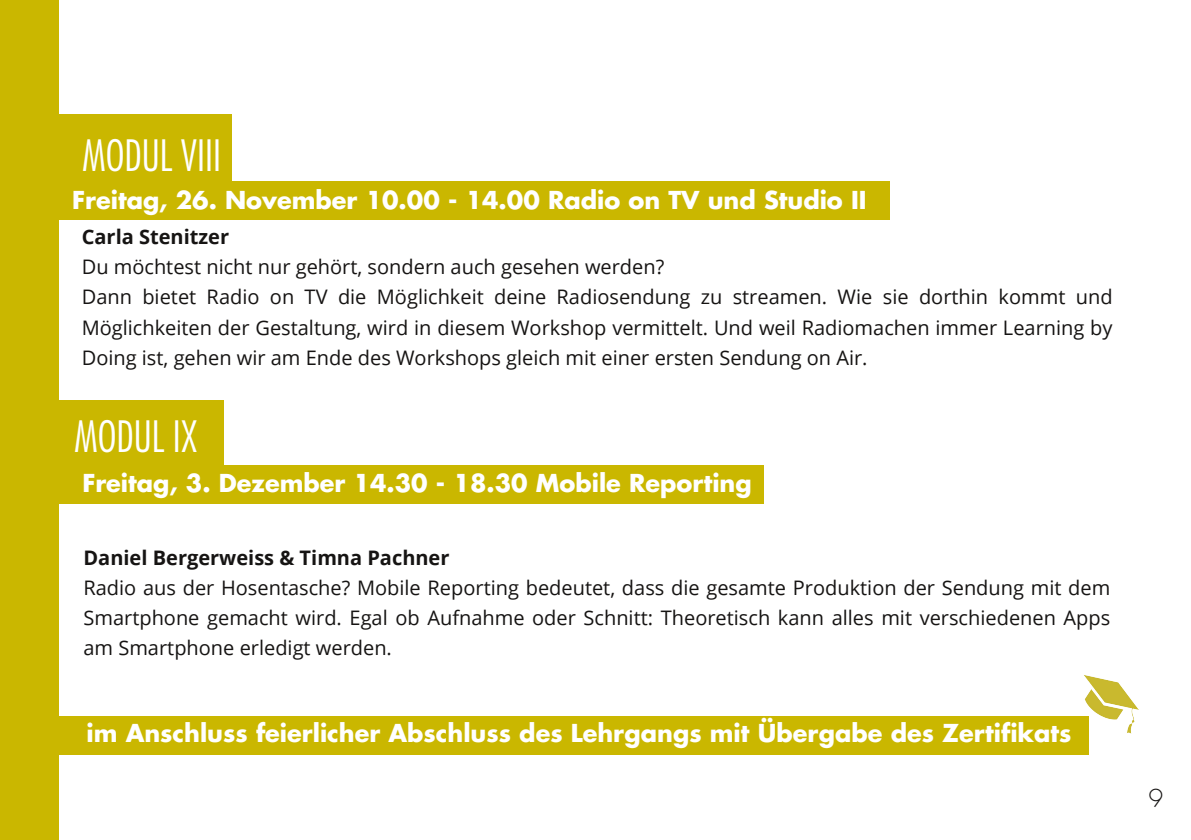
<style>
.page{position:relative;width:1191px;height:840px;background:#fff}
.page>*{position:absolute;margin:0;border:0;box-sizing:border-box;transform-origin:0 0}
.t1{font:300 condensed 42px "Futura LT";color:#fff}
.t2{font:700 24px "Futura LT";color:#fff}
.t3{font:300 24px "Futura LT";color:#161413}
.t4{font:20px/30px "Open Sans";color:#161413}
.t5{font:700 20px "Open Sans";color:#161413}
</style>
<div class="page">
<div style="left:0;top:0;width:59px;height:839px;background:#cab700"></div>
<div style="left:0;top:465px;width:764px;height:39px;background:#cab700"></div>
<div style="left:0;top:181px;width:890px;height:39px;background:#cab700"></div>
<div style="left:57px;top:114px;width:174px;height:69px;background:#cab700"></div>
<div style="left:0;top:400px;width:224px;height:69px;background:#cab700"></div>
<div style="left:30px;top:715px;width:1058px;height:39px;background:#cab700"></div>
<img style="left:1067px;top:675px;width:72px;height:65px">
<h1 class="t1" style="left:82px;top:131px;width:141px">MODUL VIII</h1>
<p class="t2" style="left:72px;top:184px;width:796px">Freitag, 26. November 10.00 - 14.00 Radio on TV und Studio II</p>
<p class="t5" style="left:82px;top:223px;width:149px">Carla Stenitzer</p>
<p class="t4" style="left:82px;top:251px;width:1032px">Du möchtest nicht nur gehört, sondern auch gesehen werden?<br>Dann bietet Radio on TV die Möglichkeit deine Radiosendung zu streamen. Wie sie dorthin kommt und Möglichkeiten der Gestaltung, wird in diesem Workshop vermittelt. Und weil Radiomachen immer Learning by Doing ist, gehen wir am Ende des Workshops gleich mit einer ersten Sendung on Air.</p>
<h1 class="t1" style="left:74px;top:411px;width:125px">MODUL IX</h1>
<p class="t2" style="left:82px;top:466px;width:671px">Freitag, 3. Dezember 14.30 - 18.30 Mobile Reporting</p>
<p class="t5" style="left:83px;top:543px;width:367px">Daniel Bergerweiss &amp; Timna Pachner</p>
<p class="t4" style="left:83px;top:571px;width:1028px;text-align:justify">Radio aus der Hosentasche? Mobile Reporting bedeutet, dass die gesamte Produktion der Sendung mit dem Smartphone gemacht wird. Egal ob Aufnahme oder Schnitt: Theoretisch kann alles mit verschiedenen Apps am Smartphone erledigt werden.</p>
<p class="t2" style="left:86px;top:717px;width:986px">im Anschluss feierlicher Abschluss des Lehrgangs mit Übergabe des Zertifikats</p>
<p class="t3" style="left:1148px;top:783px;width:16px">9</p>
</div>
